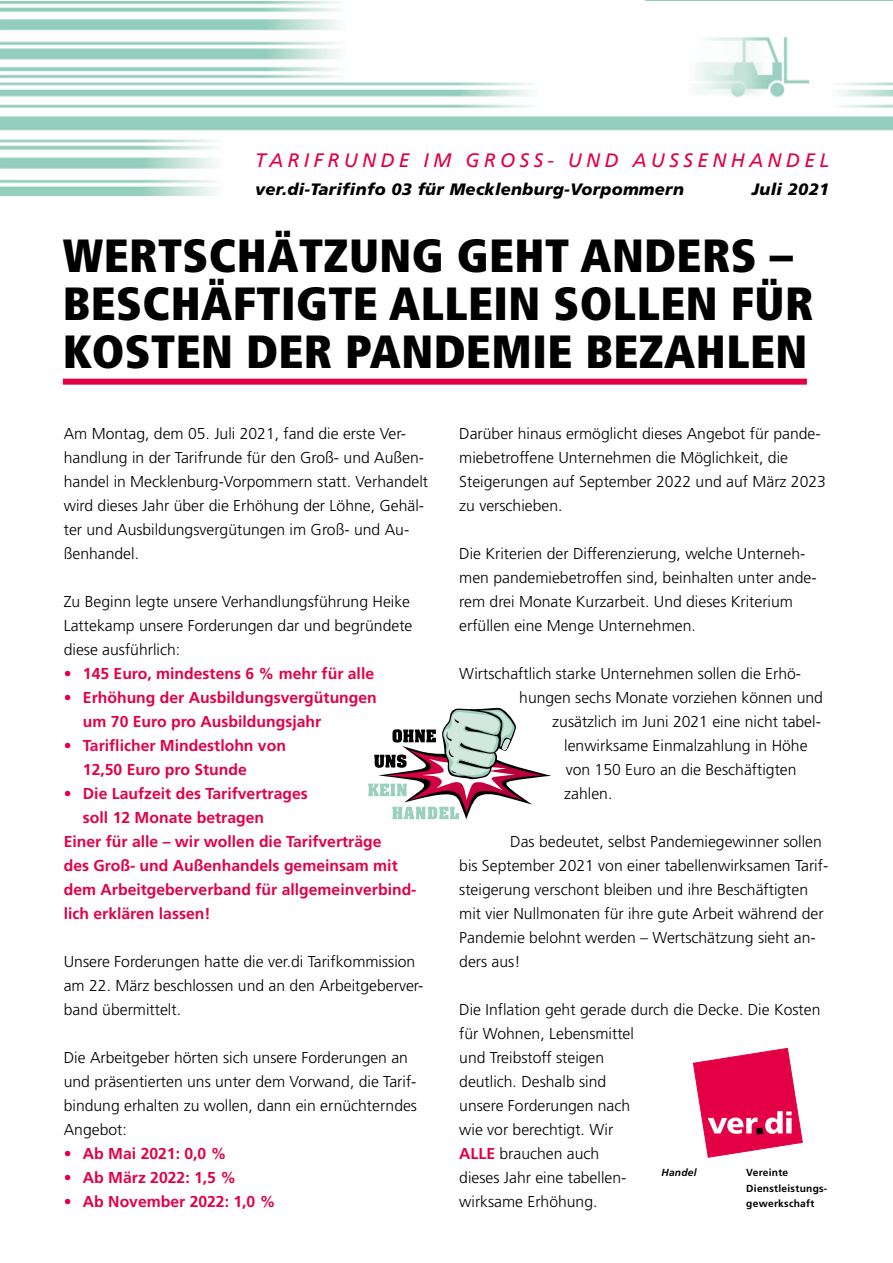
<style>
.page{position:relative;width:893px;height:1263px;background:#fff}
.page>*{position:absolute;margin:0;border:0;box-sizing:border-box;transform-origin:0 0}
.Head01{font:900 condensed 46.5px/48px "Frutiger";letter-spacing:.01em;color:#000}
.Infozeile{font:italic 19.5px "Frutiger";letter-spacing:.22em;color:#e30045}
.Infozeile-2{font:italic 900 16.5px "Frutiger";letter-spacing:.02em;color:#000}
.Text_01{font:300 15.75px/24px "Frutiger";color:#000}
.Text_01-2{font:700 15.75px/24px "Frutiger";color:#e30045}
.t1{font:700 10.2px/15.5px "Frutiger";letter-spacing:.025em;color:#000}
.t2{font:italic 700 10.2px "Frutiger";letter-spacing:.025em;color:#000}
.s1{font-weight:700;color:#e30045}
</style>
<div class="page">
<svg style="left:645px;top:0;width:248px;height:131px"></svg>
<img style="left:676px;top:35px;width:132px;height:72px">
<div style="left:63px;top:379px;width:744px;height:6px;background:#e30045"></div>
<svg style="left:693px;top:1048px;width:109px;height:109px"></svg>
<svg style="left:368px;top:708px;width:184px;height:111px"></svg>
<p class="Infozeile" style="left:255px;top:149px;width:576px">TARIFRUNDE IM GROSS- UND AUSSENHANDEL</p>
<p class="Infozeile-2" style="left:255px;top:180px;width:431px">ver.di-Tarifinfo 03 für Mecklenburg-Vorpommern</p>
<p class="Infozeile-2" style="left:752px;top:180px;width:79px">Juli 2021</p>
<p class="Head01" style="left:63px;top:231px;width:752px">WERTSCHÄTZUNG GEHT ANDERS –<br>BESCHÄFTIGTE ALLEIN SOLLEN FÜR<br>KOSTEN DER PANDEMIE BEZAHLEN</p>
<p class="Text_01" style="left:64px;top:422px;width:366px">Am Montag, dem 05. Juli 2021, fand die erste Ver&shy;handlung in der Tarifrunde für den Groß- und Außen&shy;handel in Mecklenburg-Vorpommern statt. Verhandelt wird dieses Jahr über die Erhöhung der Löhne, Gehäl&shy;ter und Ausbildungsvergütungen im Groß- und Au&shy;ßenhandel.</p>
<p class="Text_01" style="left:64px;top:590px;width:350px">Zu Beginn legte unsere Verhandlungsführung Heike<br>Lattekamp unsere Forderungen dar und begründete diese ausführlich:</p>
<p class="Text_01-2" style="left:64px;top:662px;width:312px">• 145 Euro, mindestens 6 % mehr für alle</p>
<p class="Text_01-2" style="left:83px;top:686px;width:296px;text-indent:-19px">• Erhöhung der Ausbildungsvergütungen um 70 Euro pro Ausbildungsjahr</p>
<p class="Text_01-2" style="left:83px;top:734px;width:205px;text-indent:-19px">• Tariflicher Mindestlohn von<br>12,50 Euro pro Stunde</p>
<p class="Text_01-2" style="left:83px;top:782px;width:226px;text-indent:-19px">• Die Laufzeit des Tarifvertrages soll 12 Monate betragen</p>
<p class="Text_01-2" style="left:64px;top:830px;width:354px">Einer für alle – wir wollen die Tarifverträge<br>des Groß- und Außenhandels gemeinsam mit dem Arbeitgeberverband für allgemeinverbind&shy;lich erklären lassen!</p>
<p class="Text_01" style="left:64px;top:950px;width:361px">Unsere Forderungen hatte die ver.di Tarifkommission am 22. März beschlossen und an den Arbeitgeberver&shy;band übermittelt.</p>
<p class="Text_01" style="left:64px;top:1046px;width:355px">Die Arbeitgeber hörten sich unsere Forderungen an und präsentierten uns unter dem Vorwand, die Tarif&shy;bindung erhalten zu wollen, dann ein ernüchterndes Angebot:</p>
<p class="Text_01-2" style="left:64px;top:1142px;width:164px">• Ab Mai 2021: 0,0 %</p>
<p class="Text_01-2" style="left:64px;top:1166px;width:174px">• Ab März 2022: 1,5 %</p>
<p class="Text_01-2" style="left:64px;top:1190px;width:213px">• Ab November 2022: 1,0 %</p>
<p class="Text_01" style="left:459px;top:422px;width:368px">Darüber hinaus ermöglicht dieses Angebot für pande&shy;miebetroffene Unternehmen die Möglichkeit, die Steigerungen auf September 2022 und auf März 2023 zu verschieben.</p>
<p class="Text_01" style="left:459px;top:542px;width:359px">Die Kriterien der Differenzierung, welche Unterneh&shy;men pandemiebetroffen sind, beinhalten unter ande&shy;rem drei Monate Kurzarbeit. Und dieses Kriterium erfüllen eine Menge Unternehmen.</p>
<p class="Text_01" style="left:459px;top:662px;width:343px">Wirtschaftlich starke Unternehmen sollen die Erhö-</p>
<p class="Text_01" style="left:519px;top:686px;width:305px">hungen sechs Monate vorziehen können und</p>
<p class="Text_01" style="left:552px;top:710px;width:270px">zusätzlich im Juni 2021 eine nicht tabel-</p>
<p class="Text_01" style="left:564px;top:734px;width:245px">lenwirksame Einmalzahlung in Höhe</p>
<p class="Text_01" style="left:566px;top:758px;width:232px">von 150 Euro an die Beschäftigten</p>
<p class="Text_01" style="left:564px;top:782px;width:50px">zahlen.</p>
<p class="Text_01" style="left:459px;top:830px;width:371px;text-indent:51px">Das bedeutet, selbst Pandemiegewinner sollen bis September 2021 von einer tabellenwirksamen Tarif&shy;steigerung verschont bleiben und ihre Beschäftigten mit vier Nullmonaten für ihre gute Arbeit während der Pandemie belohnt werden – Wertschätzung sieht an&shy;ders aus!</p>
<p class="Text_01" style="left:459px;top:998px;width:363px">Die Inflation geht gerade durch die Decke. Die Kosten für Wohnen, Lebensmittel<br>und Treibstoff steigen<br>deutlich. Deshalb sind<br>unsere Forderungen nach<br>wie vor berechtigt. Wir<br><span class="s1">ALLE</span> brauchen auch<br>dieses Jahr eine tabellen-<br>wirksame Erhöhung.</p>
<p class="t2" style="left:661px;top:1167px;width:37px">Handel</p>
<p class="t1" style="left:746px;top:1165px;width:83px">Vereinte<br>Dienstleistungs&shy;gewerkschaft</p>
</div>
